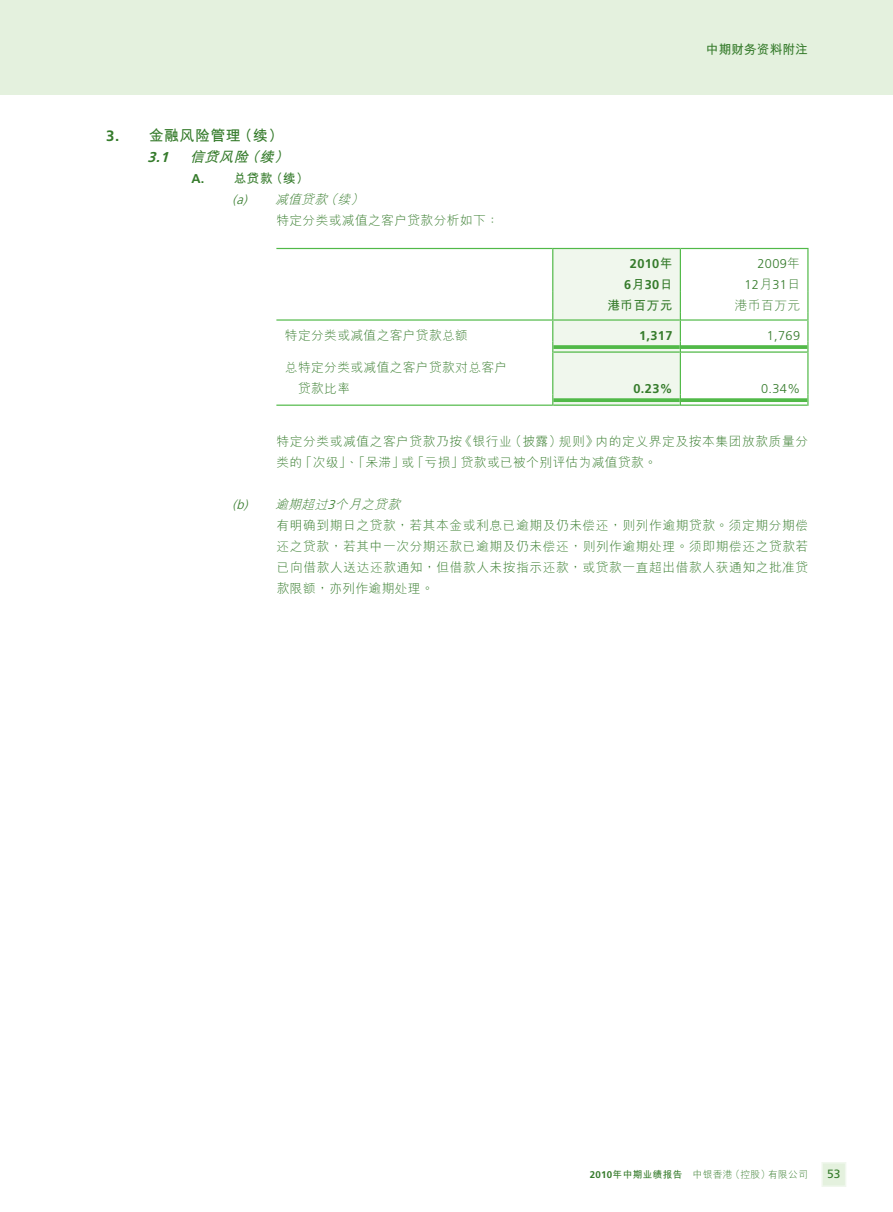
<style>
.page{position:relative;width:893px;height:1212px;background:#fff}
.page>*{position:absolute;margin:0;border:0;box-sizing:border-box;transform-origin:0 0}
.t1{font:700 15px "M Hei HKS";letter-spacing:.03em;color:#357b2b}
.t2{font:italic 700 14.25px "M Hei HKS";color:#357b2b}
.t3{font:300 12.75px/21px "M Hei HKS";letter-spacing:.045em;color:#357b2b}
.t4{font:700 12.75px "M Hei HKS";color:#357b2b}
.t5{font:300 12.75px/21px "Frutiger LT Std";letter-spacing:.03em;color:#357b2b;text-align:right}
.t6{font:700 12.75px/21px "Frutiger LT Std";letter-spacing:.03em;color:#357b2b;text-align:center}
.t7{font:italic 300 12.75px "M Hei HKS";color:#357b2b}
.t8{font:12px "Frutiger LT Std";color:#357b2b}
.t9{font:300 9.75px "M Hei HKS";letter-spacing:.03em;color:#357b2b}
.s1{font-family:"Frutiger LT Std"}
.s2{font-family:"M Hei HKS"}
.s3{font-family:"Frutiger LT Std";font-style:italic}
.s4{font-style:italic}
.s5{font-family:"Frutiger LT Std";font-weight:700}
.s6{font-weight:700}
</style>
<div class="page">
<div style="left:0;top:0;width:893px;height:94px;background:#e4f1de"></div>
<div style="left:821px;top:1162px;width:25px;height:25px;background:#e4f1de;border:2px solid #f0f7ed"></div>
<hr style="left:276px;top:248px;width:277px;height:1px;background:#51b948">
<hr style="left:680px;top:248px;width:128px;height:1px;background:#51b948">
<hr style="left:807px;top:249px;width:1px;height:42px;background:#51b948">
<svg style="left:807px;top:291px;width:1px;height:62px"></svg>
<hr style="left:807px;top:353px;width:1px;height:42px;background:#51b948">
<div style="left:552px;top:248px;width:129px;height:158px;background:#f0f7ed"></div>
<hr style="left:276px;top:319px;width:276px;height:2px;background:#51b948">
<hr style="left:553px;top:319px;width:127px;height:2px;background:#51b948">
<hr style="left:681px;top:319px;width:126px;height:2px;background:#51b948">
<svg style="left:553px;top:345px;width:127px;height:4px"></svg>
<hr style="left:553px;top:351px;width:127px;height:2px;background:#51b948">
<svg style="left:681px;top:345px;width:126px;height:4px"></svg>
<hr style="left:681px;top:351px;width:126px;height:2px;background:#51b948">
<hr style="left:276px;top:405px;width:276px;height:1px;background:#51b948">
<svg style="left:553px;top:398px;width:127px;height:4px"></svg>
<hr style="left:553px;top:404px;width:127px;height:2px;background:#51b948">
<svg style="left:681px;top:398px;width:126px;height:4px"></svg>
<hr style="left:681px;top:404px;width:126px;height:2px;background:#51b948">
<p class="t1" style="left:106px;top:125px;width:179px"><span class="s1">3.</span> 金融風險管理（續）</p>
<p class="t2" style="left:147px;top:146px;width:148px"><span class="s1">3.1</span> 信貸風險（續）</p>
<p class="t4" style="left:191px;top:169px;width:119px"><span class="s1">A.</span> 總貸款（續）</p>
<p class="t7" style="left:233px;top:191px;width:137px"><span class="s1">(a)</span> 減值貸款（續）</p>
<p class="t3" style="left:276px;top:210px;width:224px">特定分類或減值之客戶貸款分析如下：</p>
<p class="t4" style="left:706px;top:40px;width:104px">中期財務資料附註</p>
<p class="t6" style="left:624px;top:254px;width:50px">2010<span class="s2">年<br></span>6<span class="s2">月</span>30<span class="s2">日</span></p>
<p class="t5" style="left:744px;top:254px;width:57px">2009<span class="s2">年<br></span>12<span class="s2">月</span>31<span class="s2">日</span></p>
<p class="t4" style="left:607px;top:296px;width:67px">港幣百萬元</p>
<p class="t3" style="left:735px;top:295px;width:67px">港幣百萬元</p>
<p class="t3" style="left:285px;top:324px;width:185px">特定分類或減值之客戶貸款總額</p>
<p class="t6" style="left:639px;top:325px;width:35px">1,317</p>
<p class="t5" style="left:767px;top:325px;width:35px">1,769</p>
<p class="t3" style="left:298px;top:356px;width:211px;text-indent:-13px">總特定分類或減值之客戶貸款對總客戶貸款比率</p>
<p class="t6" style="left:633px;top:378px;width:40px">0.23%</p>
<p class="t5" style="left:761px;top:378px;width:40px">0.34%</p>
<p class="t3" style="left:276px;top:430px;width:533px">特定分類或減值之客戶貸款乃按《銀行業（披露）規則》內的定義界定及按本集團放款質量分類的「次級」、「呆滯」或「虧損」貸款或已被個別評估為減值貸款。</p>
<p class="t3" style="left:276px;top:493px;width:533px;text-indent:-44px"><span class="s3">(b)</span> <span class="s4">逾期超過</span><span class="s3">3</span><span class="s4">個月之貸款<br></span>有明確到期日之貸款，若其本金或利息已逾期及仍未償還，則列作逾期貸款。須定期分期償還之貸款，若其中一次分期還款已逾期及仍未償還，則列作逾期處理。須即期償還之貸款若已向借款人送達還款通知，但借款人未按指示還款，或貸款一直超出借款人獲通知之批准貸款限額，亦列作逾期處理。</p>
<p class="t9" style="left:590px;top:1168px;width:220px"><span class="s5">2010</span><span class="s6">年中期業績報告</span> 中銀香港（控股）有限公司</p>
<p class="t8" style="left:827px;top:1167px;width:15px">53</p>
</div>
